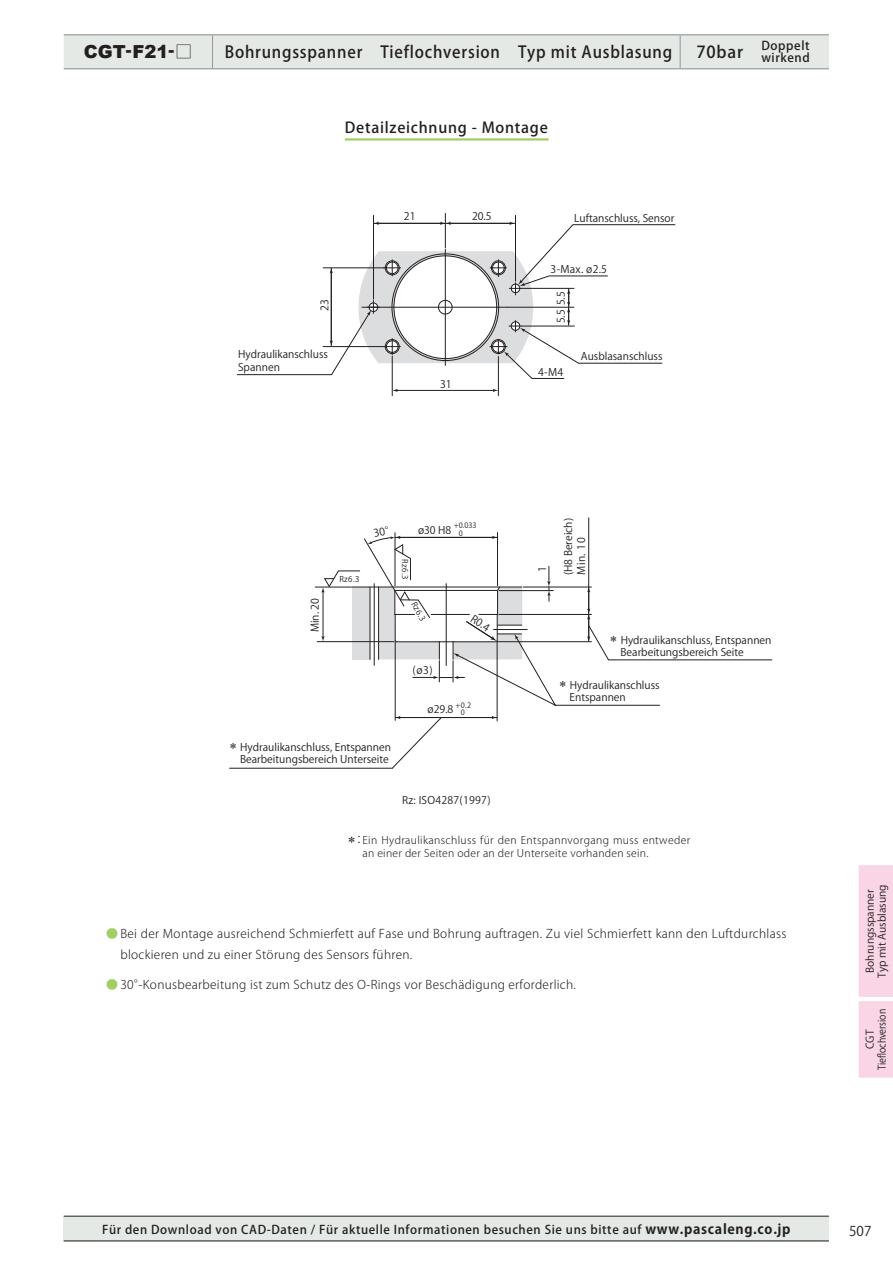
<style>
.page{position:relative;width:893px;height:1263px;background:#fff}
.page>*{position:absolute;margin:0;border:0;box-sizing:border-box;transform-origin:0 0}
.t1{font:900 18px "Arial";color:#231f20}
.t2{font:16.5px "Koz Go Pro Medium 90 msp RKSJ H";letter-spacing:.05em;color:#231f20;scale:.95 1}
.t3{font:16.5px "Koz Go Pro Medium 90 msp RKSJ H";letter-spacing:.05em;color:#231f20}
.t4{font:15px "Koz Go Pro Medium 90 msp RKSJ H";letter-spacing:.05em;color:#231f20}
.t5{font:13.5px "Koz Go Pro Regular 90 msp RKSJ H";color:#231f20}
.t6{font:12px/21px "Koz Go Pro Light 90 msp RKSJ H";letter-spacing:.025em;color:#231f20}
.t7{font:12px/12px "Koz Go Pro Medium 90 msp RKSJ H";letter-spacing:.05em;color:#231f20}
.t8{font:10.5px/12px "Koz Go Pro Regular 90 msp RKSJ H";color:#231f20}
.t9{font:10.5px/13.5px "Koz Go Pro Light 90 msp RKSJ H";letter-spacing:.035em;color:#231f20}
.t10{font:10.5px "Koz Go Pro Regular 90 msp RKSJ H";letter-spacing:.025em;color:#231f20}
.t11{font:7.8px "Koz Go Pro Regular 90 msp RKSJ H";letter-spacing:.05em;color:#231f20}
.t12{font:7.35px/7.4px "Koz Go Pro Regular 90 msp RKSJ H";color:#231f20;text-align:center}
.s1{font-size:17.25px}
.s2{font-family:"Koz Go Pro Extra Light 90 msp RKSJ H";font-weight:400;font-size:17.25px}
.s3{font-size:12px}
.s4{font-family:"Koz Go Pro Regular 90 msp RKSJ H";color:#a3cf62}
.s5{font-family:"Koz Go Pro Bold 90 msp RKSJ H";font-size:13.5px}
</style>
<div class="page">
<div style="left:64px;top:1216px;width:765px;height:25px;background:#e4e9e6"></div>
<hr style="left:64px;top:1216px;width:765px;height:1px;background:#231f20">
<hr style="left:64px;top:1241px;width:765px;height:1px;background:#231f20">
<div style="left:64px;top:35px;width:765px;height:33px;background:#e4e9e6"></div>
<hr style="left:212px;top:35px;width:1px;height:33px;background:#939598">
<hr style="left:680px;top:35px;width:1px;height:33px;background:#939598">
<hr style="left:64px;top:34px;width:765px;height:1px;background:#939598">
<hr style="left:64px;top:68px;width:765px;height:1px;background:#939598">
<div style="left:859px;top:865px;width:34px;height:213px;background:#fad5e5"></div>
<hr style="left:373px;top:215px;width:1px;height:84px;background:#231f20">
<hr style="left:445px;top:213px;width:1px;height:35px;background:#231f20">
<hr style="left:515px;top:215px;width:1px;height:66px;background:#231f20">
<hr style="left:498px;top:356px;width:1px;height:40px;background:#231f20">
<hr style="left:392px;top:356px;width:1px;height:40px;background:#231f20">
<hr style="left:396px;top:390px;width:98px;height:1px;background:#231f20">
<svg style="left:493px;top:389px;width:5px;height:3px"></svg>
<svg style="left:392px;top:389px;width:6px;height:3px"></svg>
<hr style="left:317px;top:641px;width:77px;height:1px;background:#231f20">
<hr style="left:315px;top:587px;width:36px;height:1px;background:#231f20">
<hr style="left:497px;top:641px;width:94px;height:1px;background:#231f20">
<hr style="left:499px;top:614px;width:92px;height:1px;background:#231f20">
<hr style="left:395px;top:642px;width:1px;height:78px;background:#231f20">
<hr style="left:497px;top:642px;width:1px;height:79px;background:#231f20">
<hr style="left:523px;top:587px;width:68px;height:1px;background:#231f20">
<hr style="left:399px;top:717px;width:94px;height:1px;background:#231f20">
<svg style="left:491px;top:716px;width:6px;height:3px"></svg>
<svg style="left:237px;top:222px;width:438px;height:157px"></svg>
<hr style="left:588px;top:518px;width:1px;height:69px;background:#231f20">
<hr style="left:555px;top:705px;width:104px;height:1px;background:#231f20">
<hr style="left:230px;top:768px;width:162px;height:1px;background:#231f20">
<svg style="left:392px;top:716px;width:50px;height:53px"></svg>
<hr style="left:345px;top:138px;width:203px;height:3px;background:#a3cf62">
<svg style="left:587px;top:587px;width:185px;height:73px"></svg>
<svg style="left:321px;top:532px;width:244px;height:174px"></svg>
<h1 class="t1" style="left:84px;top:38px;width:110px">CGT<span class="s1">-</span>F21<span class="s1">-</span><span class="s2">□</span></h1>
<h2 class="t2" style="left:225px;top:46px;width:472px">Bohrungsspanner Tieflochversion Typ mit Ausblasung</h2>
<h2 class="t3" style="left:696px;top:46px;width:66px">70bar　</h2>
<p class="t7" style="left:761px;top:41px;width:50px">Doppelt wirkend</p>
<h3 class="t4" style="left:345px;top:122px;width:204px">Detailzeichnung - Montage</h3>
<p class="t8" style="left:404px;top:212px;width:13px">21</p>
<p class="t8" style="left:472px;top:212px;width:21px">20.5</p>
<p class="t8" style="left:574px;top:213px;width:102px">Luftanschluss, Sensor</p>
<p class="t8" style="left:551px;top:264px;width:58px">3-Max. ø2.5</p>
<p class="t8" style="left:320px;top:311px;width:13px;rotate:-90deg">23</p>
<p class="t8" style="left:556px;top:323px;width:33px;rotate:-90deg">5.5 5.5</p>
<p class="t8" style="left:238px;top:350px;width:91px;line-height:12.6px">Hydraulikanschluss<br>Spannen</p>
<p class="t8" style="left:440px;top:379px;width:13px">31</p>
<p class="t8" style="left:538px;top:367px;width:27px">4-M4</p>
<p class="t8" style="left:581px;top:352px;width:83px">Ausblasanschluss</p>
<p class="t8" style="left:310px;top:632px;width:36px;rotate:-90deg">Min. 20</p>
<p class="t11" style="left:339px;top:577px;width:22px">Rz6.3</p>
<p class="t11" style="left:408px;top:559px;width:22px;rotate:90deg">Rz6.3</p>
<p class="t12" style="left:454px;top:523px;width:24px">+0.033</p>
<p class="t12" style="left:459px;top:530px;width:6px">0</p>
<p class="t8" style="left:418px;top:525px;width:35px">ø30 H8</p>
<p class="t11" style="left:416px;top:601px;width:22px;rotate:60deg">Rz6.3</p>
<p class="t8" style="left:474px;top:614px;width:21px;rotate:33deg">R0.4</p>
<p class="t8" style="left:240px;top:742px;width:153px">Hydraulikanschluss, Entspannen<br>Bearbeitungsbereich Unterseite</p>
<p class="t8" style="left:412px;top:666px;width:22px">(ø3)</p>
<p class="t8" style="left:428px;top:705px;width:27px">ø29.8</p>
<p class="t12" style="left:455px;top:702px;width:17px">+0.2<br>0</p>
<p class="t10" style="left:402px;top:796px;width:90px">Rz: ISO4287(1997)</p>
<p class="t8" style="left:537px;top:572px;width:7px;rotate:-90deg">1</p>
<p class="t8" style="left:563px;top:575px;width:59px;line-height:13.2px;rotate:-90deg">(H8 Bereich)<br>Min. 10</p>
<p class="t8" style="left:620px;top:635px;width:153px">Hydraulikanschluss, Entspannen<br>Bearbeitungsbereich Seite</p>
<p class="t8" style="left:570px;top:681px;width:92px">Hydraulikanschluss<br>Entspannen</p>
<p class="t9" style="left:362px;top:835px;width:329px;text-indent:-9px"><span class="s3">：</span> Ein Hydraulikanschluss für den Entspannvorgang muss entweder an einer der Seiten oder an der Unterseite vorhanden sein.</p>
<p class="t6" style="left:120px;top:925px;width:667px;text-indent:-14px"><span class="s4">●</span> Bei der Montage ausreichend Schmierfett auf Fase und Bohrung auftragen. Zu viel Schmierfett kann den Luftdurchlass blockieren und zu einer Störung des Sensors führen.</p>
<p class="t6" style="left:106px;top:975px;width:471px"><span class="s4">●</span> 30°-Konusbearbeitung ist zum Schutz des O-Rings vor Beschädigung erforderlich.</p>
<p class="t8" style="left:865px;top:978px;width:94px;text-align:center;rotate:-90deg">Bohrungsspanner<br>Typ mit Ausblasung</p>
<p class="t8" style="left:865px;top:1070px;width:62px;text-align:center;rotate:-90deg">CGT<br>Tieflochversion</p>
<p class="t7" style="left:102px;top:1225px;width:690px">Für den Download von CAD-Daten / Für aktuelle Informationen besuchen Sie uns bitte auf <span class="s5">www.pascaleng.co.jp</span></p>
<p class="t5" style="left:849px;top:1226px;width:24px">507</p>
</div>
